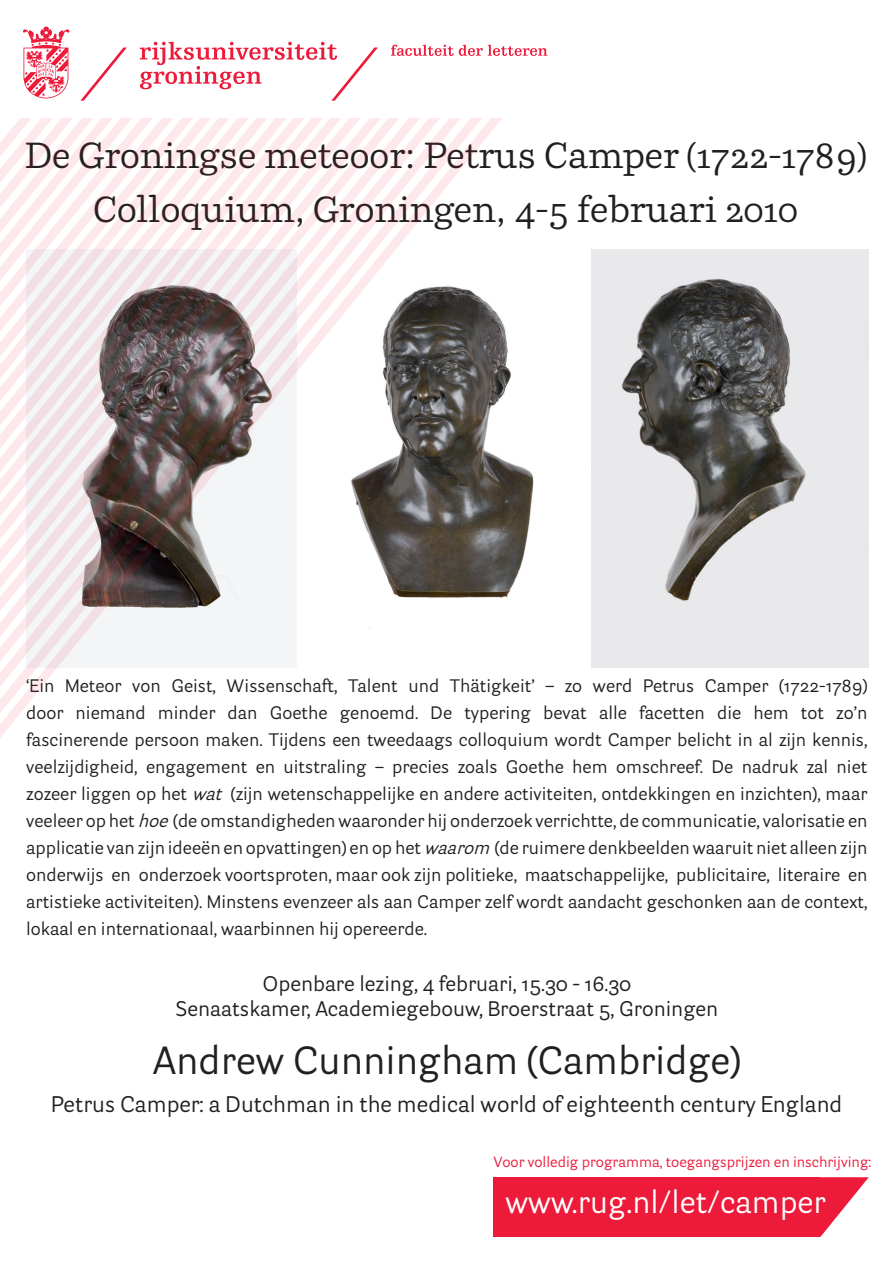
<style>
.page{position:relative;width:893px;height:1263px;background:#fff}
.page>*{position:absolute;margin:0;border:0;box-sizing:border-box;transform-origin:0 0}
.t1{font:39px "Parry Grotesque";color:#231f20}
.t2{font:36px/54px "Parry";color:#231f20;text-align:center}
.t3{font:31.35px "Parry Grotesque";color:#fff}
.t4{font:22.5px "Parry Grotesque";color:#231f20}
.t5{font:21px/25.2px "Parry Grotesque";color:#231f20;text-align:center}
.t6{font:18px/27px "Parry Grotesque";color:#231f20;text-align:justify}
.t7{font:14.7px "Parry Grotesque";color:#ed1a3a}
.s1{font-style:italic}
</style>
<div class="page">
<img style="left:680px;top:250px;width:189px;height:417px">
<svg style="left:819px;top:1177px;width:50px;height:60px"></svg>
<div style="left:493px;top:1177px;width:326px;height:60px;background:#ed1a3a"></div>
<svg style="left:658px;top:249px;width:22px;height:419px;background:#a3a2a3"></svg>
<svg style="left:596px;top:249px;width:62px;height:419px;background:#d7d7d8"></svg>
<svg style="left:435px;top:118px;width:99px;height:480px"></svg>
<svg style="left:0;top:118px;width:435px;height:620px"></svg>
<svg style="left:140px;top:42px;width:238px;height:59px"></svg>
<svg style="left:391px;top:45px;width:156px;height:11px"></svg>
<svg style="left:80px;top:48px;width:47px;height:53px"></svg>
<svg style="left:23px;top:27px;width:46px;height:71px"></svg>
<h2 class="t2" style="left:24px;top:127px;width:844px">De Groningse meteoor: Petrus Camper (1722-1789)<br>Colloquium, Groningen, 4-5 februari 2010</h2>
<p class="t6" style="left:26px;top:671px;width:843px">‘Ein Meteor von Geist, Wissenschaft, Talent und Thätigkeit’ – zo werd Petrus Camper (1722-1789) door niemand minder dan Goethe genoemd. De typering bevat alle facetten die hem tot zo’n fascinerende persoon maken. Tijdens een tweedaags colloquium wordt Camper belicht in al zijn kennis, veelzijdigheid, engagement en uitstraling – precies zoals Goethe hem omschreef. De nadruk zal niet zozeer liggen op het <span class="s1">wat</span> (zijn wetenschappelijke en andere activiteiten, ontdekkingen en inzichten), maar veeleer op het <span class="s1">hoe</span>(de omstandigheden waaronder hij onderzoek verrichtte, de communicatie, valorisatie en applicatie van zijn ideeën en opvattingen) en op het <span class="s1">waarom</span> (de ruimere denkbeelden waaruit niet alleen zijn onderwijs en onderzoek voortsproten, maar ook zijn politieke, maatschappelijke, publicitaire, literaire en artistieke activiteiten). Minstens evenzeer als aan Camper zelf wordt aandacht geschonken aan de context, lokaal en internationaal, waarbinnen hij opereerde.</p>
<p class="t5" style="left:175px;top:970px;width:544px">Openbare lezing, 4 februari, 15.30 - 16.30<br>Senaatskamer, Academiegebouw, Broerstraat 5, Groningen</p>
<h1 class="t1" style="left:153px;top:1036px;width:589px">Andrew Cunningham (Cambridge)</h1>
<p class="t4" style="left:51px;top:1090px;width:793px">Petrus Camper: a Dutchman in the medical world of eighteenth century England</p>
<p class="t7" style="left:494px;top:1152px;width:379px">Voor volledig programma, toegangsprijzen en inschrijving:</p>
<h3 class="t3" style="left:505px;top:1182px;width:322px">www.rug.nl/let/camper</h3>
</div>
